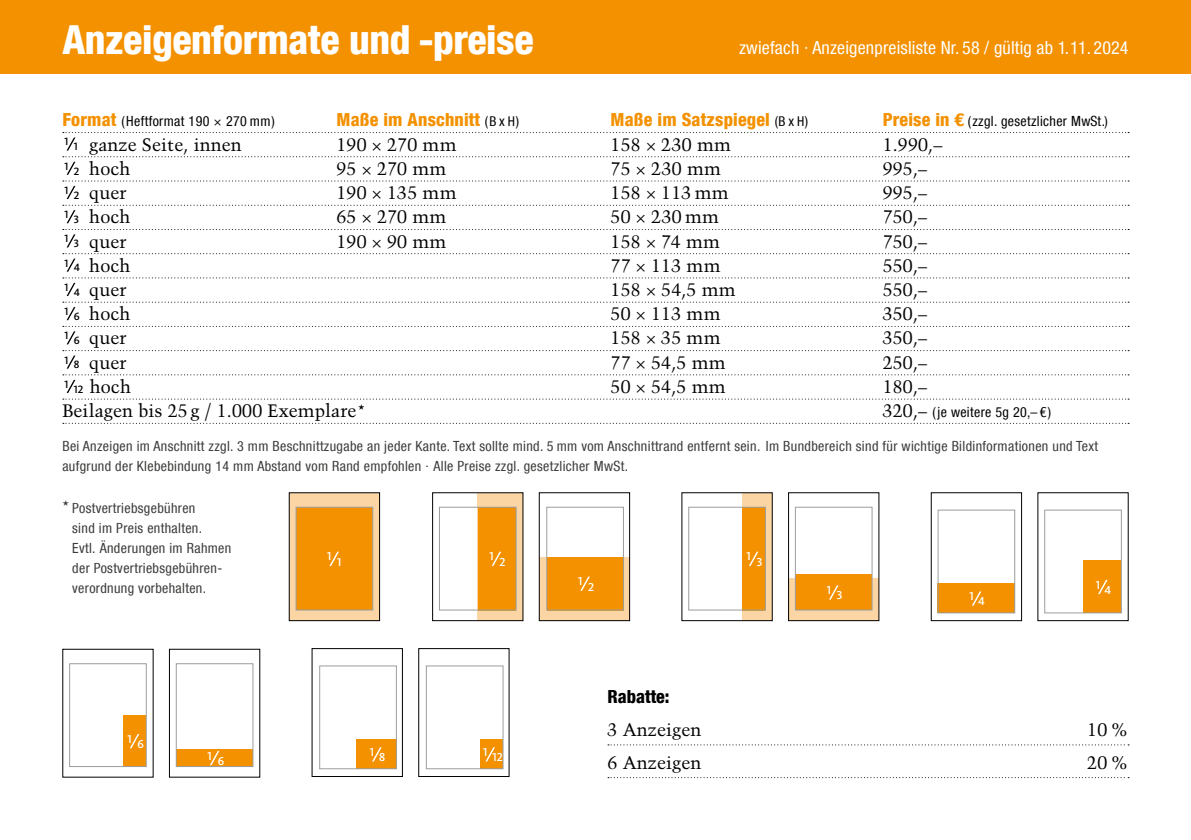
<style>
.page{position:relative;width:1191px;height:840px;background:#fff}
.page>*{position:absolute;margin:0;border:0;box-sizing:border-box;transform-origin:0 0}
.t1{font:800 condensed 40px "Helvetica Neue LT Com";letter-spacing:-.01em;color:#fff}
.t2{font:18px "Trump Mediaeval LT Std";letter-spacing:.005em;color:#000}
.t3{font:condensed 18px "Helvetica Neue LT Com";letter-spacing:.01em;color:#fff}
.t4{font:800 condensed 18px "Helvetica Neue LT Com";letter-spacing:.01em;color:#f39100}
.t5{font:800 condensed 18px "Helvetica Neue LT Com";color:#000}
.t6{font:condensed 14px/20px "Helvetica Neue LT Com";letter-spacing:.025em;color:#3b3b3a}
.t7{font:condensed 14px "Helvetica Neue LT Com";letter-spacing:.025em;color:#000}
.t8{font:500 12px "Kievit OT";color:#fff}
.t9{font:500 11px "Kievit OT";color:#000}
.s1{font-weight:800;font-size:18px;color:#f39100}
.s2{font-weight:400;font-size:14px;color:#000}
.s3{font-weight:400;font-size:13.4px;color:#000}
.s4{font-family:"Trump Mediaeval LT Std";font-stretch:normal;font-size:18px}
</style>
<div class="page">
<div style="left:0;top:0;width:1191px;height:74px;background:#f39100"></div>
<div style="left:480px;top:739px;width:23px;height:29px;background:#f39100"></div>
<svg style="left:485px;top:747px;width:10px;height:14px"></svg>
<div style="left:418px;top:647px;width:91px;height:129px;border:1px solid #000"></div>
<div style="left:426px;top:665px;width:77px;height:103px;border:1px solid #9c9d9d"></div>
<div style="left:312px;top:647px;width:91px;height:129px;border:1px solid #000"></div>
<div style="left:356px;top:739px;width:41px;height:29px;background:#f39100"></div>
<svg style="left:372px;top:747px;width:10px;height:14px"></svg>
<div style="left:319px;top:665px;width:78px;height:103px;border:1px solid #9c9d9d"></div>
<div style="left:176px;top:748px;width:77px;height:18px;background:#f39100"></div>
<div style="left:169px;top:648px;width:91px;height:129px;border:1px solid #000"></div>
<svg style="left:210px;top:750px;width:9px;height:14px"></svg>
<div style="left:176px;top:663px;width:77px;height:103px;border:1px solid #9c9d9d"></div>
<div style="left:123px;top:714px;width:23px;height:52px;background:#f39100"></div>
<svg style="left:130px;top:734px;width:9px;height:13px"></svg>
<div style="left:69px;top:663px;width:78px;height:103px;border:1px solid #9c9d9d"></div>
<div style="left:931px;top:492px;width:91px;height:128px;border:1px solid #000"></div>
<div style="left:937px;top:583px;width:78px;height:30px;background:#f39100"></div>
<svg style="left:972px;top:591px;width:9px;height:14px"></svg>
<div style="left:937px;top:509px;width:78px;height:104px;border:1px solid #9c9d9d"></div>
<div style="left:1083px;top:560px;width:38px;height:53px;background:#f39100"></div>
<svg style="left:1098px;top:579px;width:9px;height:14px"></svg>
<div style="left:1044px;top:509px;width:77px;height:104px;border:1px solid #9c9d9d"></div>
<div style="left:539px;top:556px;width:90px;height:64px;background:#fcd5a5"></div>
<div style="left:547px;top:556px;width:77px;height:54px;background:#f39100"></div>
<div style="left:539px;top:492px;width:91px;height:128px;border:1px solid #000"></div>
<svg style="left:580px;top:576px;width:10px;height:14px"></svg>
<div style="left:546px;top:506px;width:78px;height:104px;border:1px solid #9c9d9d"></div>
<div style="left:788px;top:578px;width:91px;height:42px;background:#fcd5a5"></div>
<div style="left:795px;top:574px;width:77px;height:36px;background:#f39100"></div>
<svg style="left:829px;top:585px;width:9px;height:14px"></svg>
<div style="left:795px;top:506px;width:77px;height:104px;border:1px solid #9c9d9d"></div>
<div style="left:742px;top:492px;width:30px;height:128px;background:#fcd5a5"></div>
<div style="left:742px;top:506px;width:23px;height:104px;background:#f39100"></div>
<svg style="left:749px;top:551px;width:9px;height:14px"></svg>
<div style="left:688px;top:506px;width:77px;height:104px;border:1px solid #9c9d9d"></div>
<div style="left:478px;top:492px;width:45px;height:128px;background:#fcd5a5"></div>
<div style="left:478px;top:506px;width:37px;height:104px;background:#f39100"></div>
<svg style="left:492px;top:551px;width:9px;height:14px"></svg>
<div style="left:439px;top:506px;width:77px;height:104px;border:1px solid #9c9d9d"></div>
<div style="left:289px;top:492px;width:90px;height:128px;background:#fcd5a5"></div>
<div style="left:289px;top:492px;width:91px;height:128px;border:1px solid #000"></div>
<div style="left:296px;top:506px;width:77px;height:104px;background:#f39100;border:1px solid #9c9d9d"></div>
<svg style="left:330px;top:551px;width:9px;height:14px"></svg>
<svg style="left:63px;top:422px;width:1066px;height:1px"></svg>
<svg style="left:63px;top:132px;width:1066px;height:18px"></svg>
<svg style="left:63px;top:156px;width:1066px;height:43px"></svg>
<svg style="left:63px;top:205px;width:1066px;height:18px"></svg>
<svg style="left:63px;top:229px;width:1066px;height:18px"></svg>
<svg style="left:63px;top:253px;width:1066px;height:18px"></svg>
<svg style="left:63px;top:277px;width:1066px;height:43px"></svg>
<svg style="left:63px;top:326px;width:1066px;height:18px"></svg>
<svg style="left:63px;top:350px;width:1066px;height:18px"></svg>
<svg style="left:63px;top:374px;width:1066px;height:25px"></svg>
<svg style="left:608px;top:744px;width:521px;height:1px"></svg>
<h1 class="t1" style="left:62px;top:15px;width:473px">Anzeigenformate und -preise</h1>
<p class="t3" style="left:739px;top:37px;width:391px">zwiefach · Anzeigenpreisliste Nr. 58 / gültig ab 1.11. 2024</p>
<p class="t7" style="left:62px;top:113px;width:214px"><span class="s1">Format</span> (Heftformat 190 × 270 mm)</p>
<p class="t4" style="left:336px;top:109px;width:184px">Maße im Anschnitt <span class="s2">(</span><span class="s3">B</span> <span class="s2">x</span> <span class="s3">H</span><span class="s2">)</span></p>
<p class="t4" style="left:610px;top:109px;width:199px">Maße im Satzspiegel <span class="s2">(</span><span class="s3">B</span> <span class="s2">x</span> <span class="s3">H</span><span class="s2">)</span></p>
<p class="t7" style="left:882px;top:113px;width:227px"><span class="s1">Preise in €</span> (zzgl. gesetzlicher MwSt.)</p>
<p class="t9" style="left:74px;top:140px;width:6px">1</p>
<p class="t2" style="left:65px;top:133px;width:179px"><sup>1</sup> ganze Seite, innen</p>
<p class="t2" style="left:336px;top:133px;width:122px">190 × 270 mm</p>
<p class="t2" style="left:610px;top:133px;width:122px">158 × 230 mm</p>
<p class="t2" style="left:882px;top:133px;width:61px">1.990,–</p>
<p class="t9" style="left:74px;top:164px;width:7px">2</p>
<p class="t2" style="left:65px;top:157px;width:68px"><sup>1</sup> hoch</p>
<p class="t2" style="left:336px;top:157px;width:112px">95 × 270 mm</p>
<p class="t2" style="left:610px;top:157px;width:112px">75 × 230 mm</p>
<p class="t2" style="left:882px;top:157px;width:46px">995,–</p>
<p class="t9" style="left:74px;top:188px;width:7px">2</p>
<p class="t2" style="left:65px;top:182px;width:64px"><sup>1</sup> quer</p>
<p class="t2" style="left:336px;top:182px;width:122px">190 × 135 mm</p>
<p class="t2" style="left:610px;top:182px;width:120px">158 × 113 mm</p>
<p class="t2" style="left:882px;top:182px;width:46px">995,–</p>
<p class="t9" style="left:74px;top:212px;width:7px">3</p>
<p class="t2" style="left:65px;top:206px;width:68px"><sup>1</sup> hoch</p>
<p class="t2" style="left:336px;top:206px;width:112px">65 × 270 mm</p>
<p class="t2" style="left:610px;top:206px;width:110px">50 × 230 mm</p>
<p class="t2" style="left:882px;top:206px;width:46px">750,–</p>
<p class="t9" style="left:74px;top:237px;width:7px">3</p>
<p class="t2" style="left:65px;top:230px;width:64px"><sup>1</sup> quer</p>
<p class="t2" style="left:336px;top:230px;width:112px">190 × 90 mm</p>
<p class="t2" style="left:610px;top:230px;width:111px">158 × 74 mm</p>
<p class="t2" style="left:882px;top:230px;width:46px">750,–</p>
<p class="t9" style="left:74px;top:261px;width:8px">4</p>
<p class="t2" style="left:65px;top:254px;width:68px"><sup>1</sup> hoch</p>
<p class="t2" style="left:610px;top:254px;width:112px">77 × 113 mm</p>
<p class="t2" style="left:882px;top:254px;width:46px">550,–</p>
<p class="t9" style="left:74px;top:285px;width:8px">4</p>
<p class="t2" style="left:65px;top:278px;width:64px"><sup>1</sup> quer</p>
<p class="t2" style="left:610px;top:278px;width:127px">158 × 54,5 mm</p>
<p class="t2" style="left:882px;top:278px;width:46px">550,–</p>
<p class="t9" style="left:74px;top:309px;width:7px">6</p>
<p class="t2" style="left:65px;top:303px;width:68px"><sup>1</sup> hoch</p>
<p class="t2" style="left:610px;top:303px;width:112px">50 × 113 mm</p>
<p class="t2" style="left:882px;top:303px;width:46px">350,–</p>
<p class="t9" style="left:74px;top:333px;width:7px">6</p>
<p class="t2" style="left:65px;top:327px;width:64px"><sup>1</sup> quer</p>
<p class="t2" style="left:610px;top:327px;width:112px">158 × 35 mm</p>
<p class="t2" style="left:882px;top:327px;width:46px">350,–</p>
<p class="t9" style="left:74px;top:358px;width:7px">8</p>
<p class="t2" style="left:65px;top:351px;width:64px"><sup>1</sup> quer</p>
<p class="t2" style="left:610px;top:351px;width:117px">77 × 54,5 mm</p>
<p class="t2" style="left:882px;top:351px;width:46px">250,–</p>
<p class="t9" style="left:74px;top:382px;width:11px">12</p>
<p class="t2" style="left:65px;top:375px;width:68px"><sup>1</sup> hoch</p>
<p class="t2" style="left:610px;top:375px;width:117px">50 × 54,5 mm</p>
<p class="t2" style="left:882px;top:375px;width:46px">180,–</p>
<p class="t2" style="left:62px;top:399px;width:306px">Beilagen bis 25g / 1.000 Exemplare*</p>
<p class="t7" style="left:882px;top:403px;width:170px"><span class="s4">320,–</span> (je weitere 5g 20,– €)</p>
<p class="t6" style="left:62px;top:436px;width:1037px">Bei Anzeigen im Anschnitt zzgl. 3 mm Beschnittzugabe an jeder Kante. Text sollte mind. 5 mm vom Anschnittrand entfernt sein. Im Bundbereich sind für wichtige Bildinformationen und Text aufgrund der Klebebindung 14 mm Abstand vom Rand empfohlen · Alle Preise zzgl. gesetzlicher MwSt.</p>
<p class="t6" style="left:72px;top:498px;width:161px;text-indent:-11px"><span class="s4">*</span> Postvertriebsgebühren<br>sind im Preis enthalten.<br>Evtl. -Änderungen im -Rahmen der Postvertriebsgebühren&shy;verordnung vorbehalten.</p>
<p class="t8" style="left:127px;top:731px;width:6px">1</p>
<p class="t8" style="left:138px;top:736px;width:8px">6</p>
<p class="t8" style="left:208px;top:748px;width:6px">1</p>
<p class="t8" style="left:218px;top:753px;width:8px">6</p>
<p class="t8" style="left:327px;top:549px;width:6px">1</p>
<p class="t8" style="left:337px;top:554px;width:6px">1</p>
<p class="t8" style="left:370px;top:744px;width:6px">1</p>
<p class="t8" style="left:379px;top:749px;width:8px">8</p>
<p class="t8" style="left:489px;top:549px;width:6px">1</p>
<p class="t8" style="left:499px;top:554px;width:8px">2</p>
<p class="t8" style="left:483px;top:744px;width:6px">1</p>
<p class="t8" style="left:492px;top:749px;width:12px">12</p>
<p class="t8" style="left:746px;top:549px;width:6px">1</p>
<p class="t8" style="left:756px;top:554px;width:7px">3</p>
<p class="t8" style="left:578px;top:573px;width:6px">1</p>
<p class="t8" style="left:588px;top:579px;width:8px">2</p>
<p class="t8" style="left:1095px;top:577px;width:6px">1</p>
<p class="t8" style="left:1104px;top:582px;width:8px">4</p>
<p class="t8" style="left:826px;top:582px;width:6px">1</p>
<p class="t8" style="left:837px;top:587px;width:7px">3</p>
<p class="t8" style="left:969px;top:588px;width:6px">1</p>
<p class="t8" style="left:978px;top:593px;width:8px">4</p>
<p class="t5" style="left:607px;top:685px;width:64px">Rabatte:</p>
<p class="t2" style="left:607px;top:718px;width:95px">3 Anzeigen</p>
<p class="t2" style="left:1087px;top:718px;width:43px">10%</p>
<p class="t2" style="left:607px;top:751px;width:95px">6 Anzeigen</p>
<p class="t2" style="left:1087px;top:751px;width:43px">20%</p>
</div>
